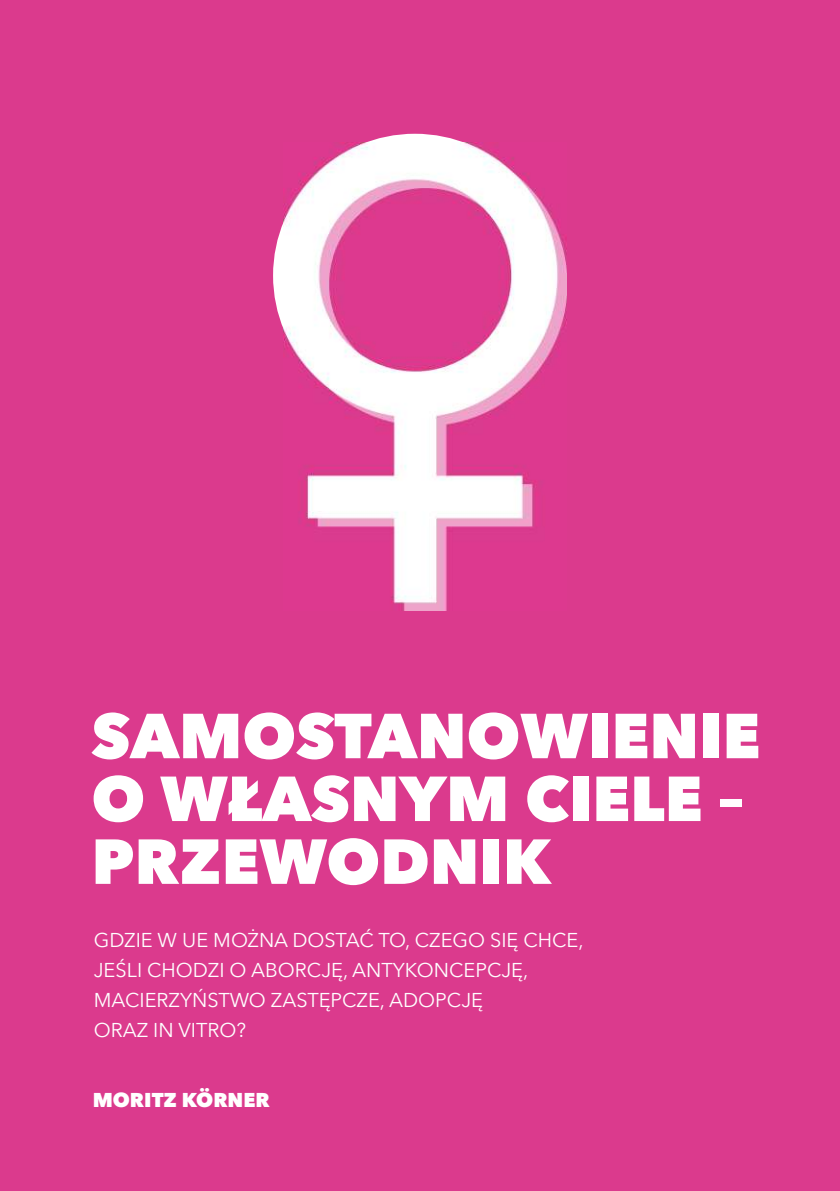
<style>
.page{position:relative;width:840px;height:1191px;background:#fff}
.page>*{position:absolute;margin:0;border:0;box-sizing:border-box;transform-origin:0 0}
.t1{font:800 62.8px/62.8px "Avenir Next";color:#fff}
.t2{font:20px/30px "Avenir Next";color:#fff}
.t3{font:800 20px "Avenir Next";color:#fff}
</style>
<div class="page">
<div style="left:0;top:0;width:839px;height:1191px;background:#db3a8d"></div>
<svg style="left:273px;top:134px;width:190px;height:193px"></svg>
<img style="left:283px;top:142px;width:283px;height:468px">
<h1 class="t1" style="left:91px;top:704px;width:670px">SAMOSTANOWIENIE<br>O WŁASNYM CIELE –<br>PRZEWODNIK</h1>
<p class="t2" style="left:94px;top:924px;width:491px">GDZIE W UE MOŻNA DOSTAĆ TO, CZEGO SIĘ CHCE,<br>JEŚLI CHODZI O ABORCJĘ, ANTYKONCEPCJĘ,<br>MACIERZYŃSTWO ZASTĘPCZE, ADOPCJĘ<br>ORAZ IN VITRO?</p>
<p class="t3" style="left:93px;top:1087px;width:179px">MORITZ KÖRNER</p>
</div>
